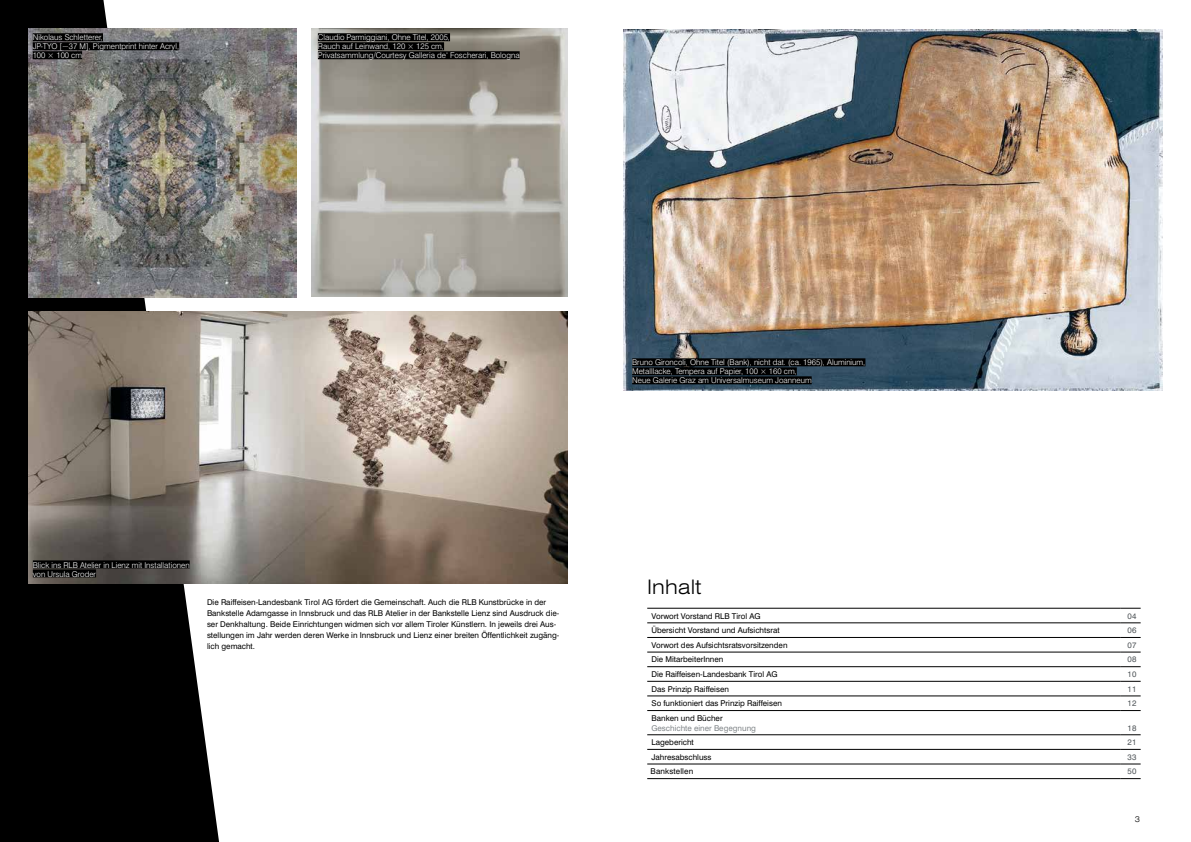
<style>
.page{position:relative;width:1191px;height:842px;background:#fff}
.page>*{position:absolute;margin:0;border:0;box-sizing:border-box;transform-origin:0 0}
.t1{font:300 expanded 20px "Swiss 721 BT";color:#000}
.t2{font:8px/11px "Swiss 721 BT";color:#000}
.t3{font:300 8px/9px "Swiss 721 BT";color:#fff}
.t4{font:8px "Swiss 721 BT";color:#818689}
.t5{font:8px "Swiss 721 BT";color:#505559}
.t6{font:300 expanded 8px "Swiss 721 BT";color:#000}
</style>
<div class="page">
<svg style="left:0;top:0;width:219px;height:842px;background:#1c1c1c"></svg>
<img style="left:28px;top:311px;width:539px;height:272px">
<div style="left:33px;top:560px;width:157px;height:8px;background:#000"></div>
<div style="left:33px;top:569px;width:63px;height:8px;background:#000"></div>
<hr style="left:647px;top:608px;width:473px;height:1px;background:#000">
<svg style="left:1120px;top:608px;width:20px;height:1px"></svg>
<hr style="left:647px;top:623px;width:473px;height:1px;background:#000">
<svg style="left:1120px;top:623px;width:20px;height:1px"></svg>
<hr style="left:647px;top:637px;width:473px;height:1px;background:#000">
<svg style="left:1120px;top:637px;width:20px;height:1px"></svg>
<hr style="left:647px;top:652px;width:473px;height:1px;background:#000">
<svg style="left:1120px;top:652px;width:20px;height:1px"></svg>
<hr style="left:647px;top:666px;width:473px;height:1px;background:#000">
<svg style="left:1120px;top:666px;width:20px;height:1px"></svg>
<hr style="left:647px;top:681px;width:473px;height:1px;background:#000">
<svg style="left:1120px;top:681px;width:20px;height:1px"></svg>
<hr style="left:647px;top:696px;width:473px;height:1px;background:#000">
<svg style="left:1120px;top:696px;width:20px;height:1px"></svg>
<hr style="left:647px;top:710px;width:473px;height:1px;background:#000">
<svg style="left:1120px;top:710px;width:20px;height:1px"></svg>
<hr style="left:647px;top:735px;width:473px;height:1px;background:#000">
<svg style="left:1120px;top:735px;width:20px;height:1px"></svg>
<hr style="left:647px;top:749px;width:473px;height:1px;background:#000">
<svg style="left:1120px;top:749px;width:20px;height:1px"></svg>
<hr style="left:647px;top:764px;width:473px;height:1px;background:#000">
<svg style="left:1120px;top:764px;width:20px;height:1px"></svg>
<hr style="left:647px;top:778px;width:473px;height:1px;background:#000">
<svg style="left:1120px;top:778px;width:20px;height:1px"></svg>
<img style="left:624px;top:29px;width:538px;height:362px">
<div style="left:632px;top:358px;width:233px;height:8px;background:#000"></div>
<div style="left:632px;top:367px;width:165px;height:8px;background:#000"></div>
<div style="left:632px;top:376px;width:179px;height:8px;background:#000"></div>
<img style="left:28px;top:29px;width:269px;height:268px">
<div style="left:33px;top:33px;width:70px;height:8px;background:#000"></div>
<div style="left:33px;top:42px;width:146px;height:8px;background:#000"></div>
<div style="left:33px;top:51px;width:49px;height:8px;background:#000"></div>
<img style="left:311px;top:28px;width:257px;height:269px">
<div style="left:318px;top:33px;width:132px;height:8px;background:#000"></div>
<div style="left:318px;top:42px;width:126px;height:8px;background:#000"></div>
<div style="left:318px;top:51px;width:201px;height:8px;background:#000"></div>
<p class="t3" style="left:33px;top:33px;width:148px">Nikolaus Schletterer,<br>JP-TYO [~37 M], Pigmentprint hinter Acryl,<br>100 × 100 cm</p>
<p class="t3" style="left:318px;top:33px;width:203px">Claudio Parmiggiani, Ohne Titel, 2005,<br>Rauch auf Leinwand, 120 × 125 cm,<br>Privatsammlung/Courtesy Galleria de‘ Foscherari, Bologna</p>
<p class="t3" style="left:33px;top:560px;width:158px">Blick ins RLB Atelier in Lienz mit Installationen von Ursula Groder</p>
<p class="t2" style="left:207px;top:597px;width:354px">Die Raiffeisen-Landesbank Tirol AG fördert die Gemeinschaft. Auch die RLB Kunstbrücke in der Bankstelle Adamgasse in Innsbruck und das RLB Atelier in der Bankstelle Lienz sind Ausdruck die&shy;ser Denkhaltung. Beide Einrichtungen widmen sich vor allem Tiroler Künstlern. In jeweils drei Aus&shy;stellungen im Jahr werden deren Werke in Innsbruck und Lienz einer breiten Öffentlichkeit zugäng&shy;lich gemacht.</p>
<p class="t3" style="left:632px;top:358px;width:235px">Bruno Gironcoli, Ohne Titel (Bank), nicht dat. (ca. 1965), Aluminium,<br>Metalllacke, Tempera auf Papier, 100 × 160 cm,<br>Neue Galerie Graz am Universalmuseum Joanneum</p>
<h1 class="t1" style="left:647px;top:575px;width:55px">Inhalt</h1>
<p class="t2" style="left:651px;top:610px;width:111px">Vorwort Vorstand RLB Tirol AG</p>
<p class="t5" style="left:1127px;top:611px;width:10px">04</p>
<p class="t2" style="left:651px;top:625px;width:130px">Übersicht Vorstand und Aufsichtsrat</p>
<p class="t5" style="left:1127px;top:625px;width:10px">06</p>
<p class="t2" style="left:651px;top:639px;width:138px">Vorwort des Aufsichtsratsvorsitzenden</p>
<p class="t5" style="left:1127px;top:640px;width:10px">07</p>
<p class="t2" style="left:651px;top:654px;width:73px">Die MitarbeiterInnen</p>
<p class="t5" style="left:1127px;top:655px;width:10px">08</p>
<p class="t2" style="left:651px;top:669px;width:128px">Die Raiffeisen-Landesbank Tirol AG</p>
<p class="t5" style="left:1127px;top:669px;width:10px">10</p>
<p class="t2" style="left:651px;top:683px;width:79px">Das Prinzip Raiffeisen</p>
<p class="t5" style="left:1127px;top:684px;width:10px">11</p>
<p class="t2" style="left:651px;top:698px;width:132px">So funktioniert das Prinzip Raiffeisen</p>
<p class="t5" style="left:1127px;top:699px;width:10px">12</p>
<p class="t2" style="left:651px;top:712px;width:73px">Banken und Bücher</p>
<p class="t4" style="left:651px;top:723px;width:106px">Geschichte einer Begegnung</p>
<p class="t5" style="left:1127px;top:723px;width:10px">18</p>
<p class="t2" style="left:651px;top:737px;width:44px">Lagebericht</p>
<p class="t5" style="left:1127px;top:737px;width:10px">21</p>
<p class="t2" style="left:651px;top:751px;width:62px">Jahresabschluss</p>
<p class="t5" style="left:1127px;top:752px;width:10px">33</p>
<p class="t2" style="left:650px;top:765px;width:44px">Bankstellen</p>
<p class="t5" style="left:1127px;top:767px;width:10px">50</p>
<p class="t6" style="left:1134px;top:815px;width:7px">3</p>
</div>
